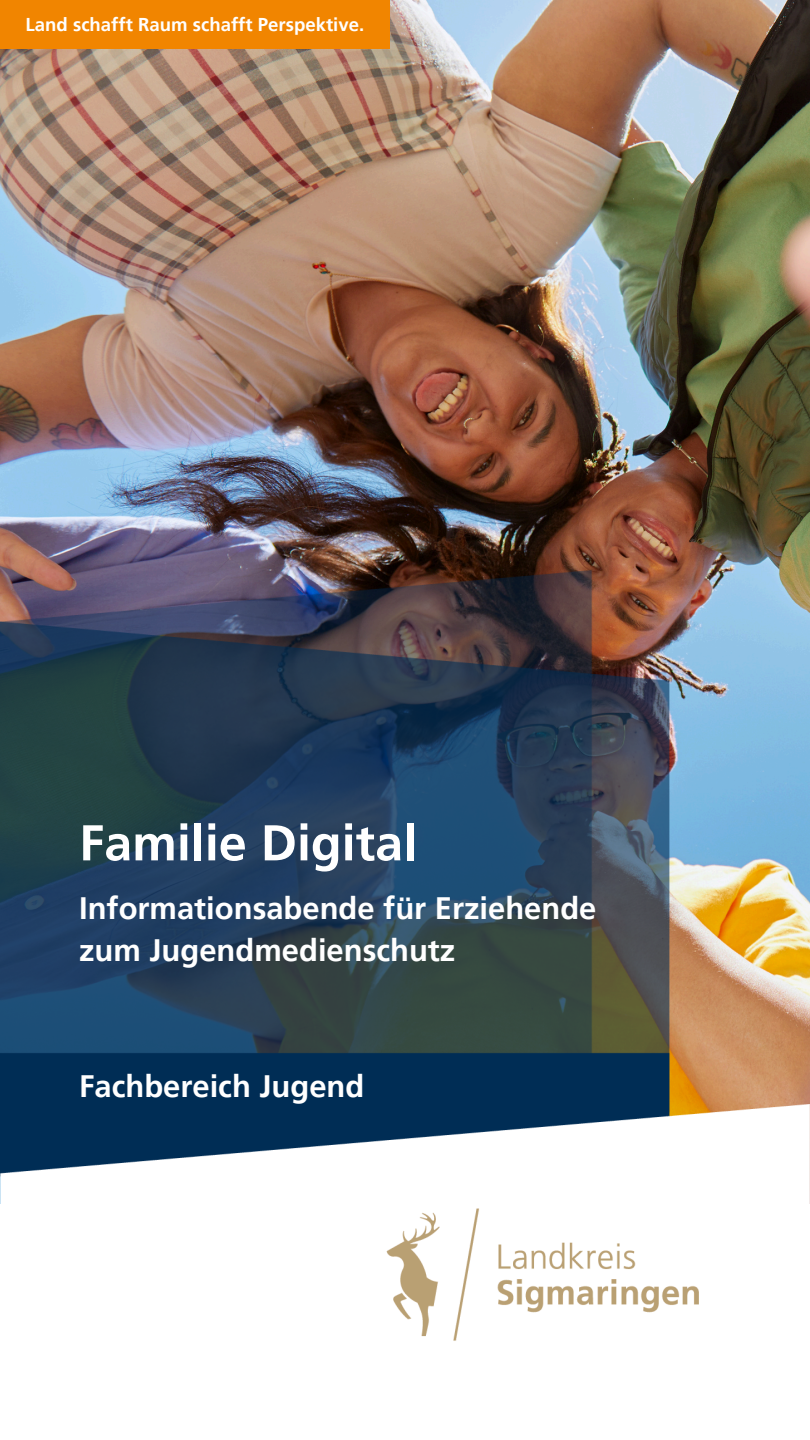
<style>
.page{position:relative;width:810px;height:1440px;background:#fff}
.page>*{position:absolute;margin:0;border:0;box-sizing:border-box;transform-origin:0 0}
.t1{font:700 50.3px "Frutiger LT Pro";color:#fff}
.t2{font:700 30.9px/42px "Frutiger LT Pro";color:#fff}
.t3{font:700 18.6px "Frutiger LT Pro";color:#fff}
</style>
<div class="page">
<img style="left:0;top:0;width:810px;height:484px">
<img style="left:0;top:484px;width:810px;height:621px">
<img style="left:0;top:1105px;width:810px;height:236px">
<div style="left:0;top:0;width:390px;height:49px;background:#f18500"></div>
<h1 class="t3" style="left:26px;top:14px;width:340px">Land schafft Raum schafft Perspektive.</h1>
<h2 class="t1" style="left:79px;top:812px;width:339px">Familie Digital</h2>
<h2 class="t2" style="left:79px;top:887px;width:519px">Informationsabende für Erziehende zum Jugendmedienschutz</h2>
<p class="t2" style="left:79px;top:1065px;width:287px">Fachbereich Jugend</p>
</div>
